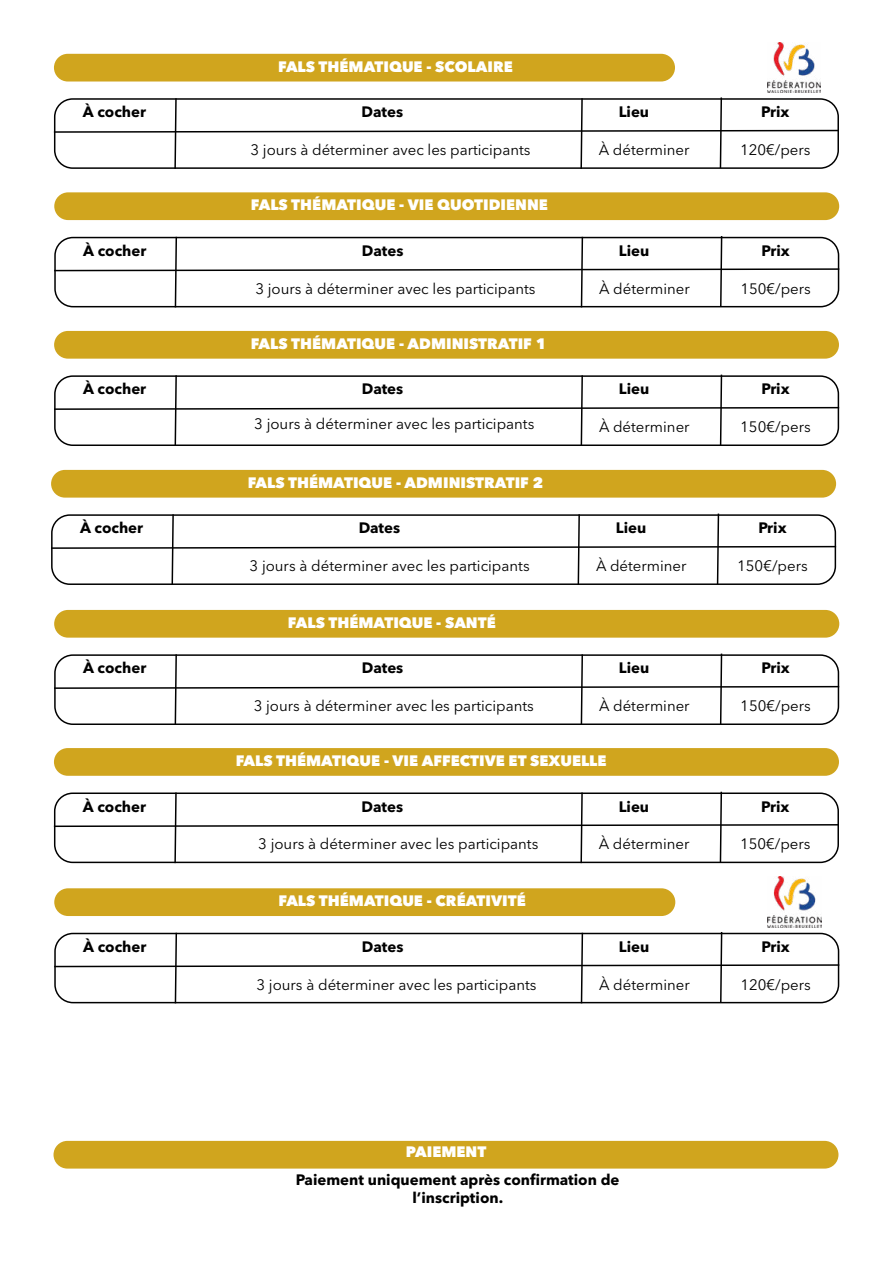
<style>
.page{position:relative;width:893px;height:1263px;background:#fff}
.page>*{position:absolute;margin:0;border:0;box-sizing:border-box;transform-origin:0 0}
.t1{font:15px "Avenir Next LT Pro";color:#000}
.t2{font:800 15px "Avenir Next LT Pro";color:#fff}
.t3{font:700 15px/18px "Avenir Next LT Pro";color:#000;text-align:center}
</style>
<div class="page">
<div style="left:54px;top:54px;width:621px;height:28px;background:#d0a51e;border-radius:14px"></div>
<img style="left:767px;top:42px;width:54px;height:51px">
<svg style="left:53px;top:97px;width:786px;height:72px"></svg>
<div style="left:54px;top:192px;width:785px;height:28px;background:#d0a51e;border-radius:14px"></div>
<svg style="left:54px;top:236px;width:786px;height:72px"></svg>
<div style="left:54px;top:331px;width:785px;height:28px;background:#d0a51e;border-radius:14px"></div>
<svg style="left:54px;top:374px;width:786px;height:72px"></svg>
<div style="left:51px;top:470px;width:785px;height:28px;background:#d0a51e;border-radius:14px"></div>
<svg style="left:51px;top:513px;width:786px;height:72px"></svg>
<div style="left:54px;top:610px;width:785px;height:28px;background:#d0a51e;border-radius:14px"></div>
<svg style="left:54px;top:653px;width:786px;height:72px"></svg>
<div style="left:54px;top:748px;width:785px;height:28px;background:#d0a51e;border-radius:14px"></div>
<svg style="left:53px;top:791px;width:786px;height:73px"></svg>
<div style="left:54px;top:888px;width:621px;height:28px;background:#d0a51e;border-radius:14px"></div>
<img style="left:768px;top:877px;width:53px;height:50px">
<svg style="left:54px;top:932px;width:786px;height:72px"></svg>
<div style="left:54px;top:1141px;width:784px;height:27px;background:#d0a51e;border-radius:14px"></div>
<p class="t2" style="left:278px;top:57px;width:236px">FALS THÉMATIQUE - SCOLAIRE</p>
<p class="t3" style="left:83px;top:103px;width:65px">À cocher</p>
<p class="t3" style="left:362px;top:103px;width:43px">Dates</p>
<p class="t3" style="left:619px;top:103px;width:32px">Lieu</p>
<p class="t3" style="left:761px;top:103px;width:30px">Prix</p>
<p class="t1" style="left:740px;top:141px;width:72px">120€/pers</p>
<p class="t2" style="left:251px;top:195px;width:299px">FALS THÉMATIQUE - VIE QUOTIDIENNE</p>
<p class="t1" style="left:251px;top:141px;width:281px">3 jours à déterminer avec les participants</p>
<p class="t1" style="left:599px;top:141px;width:92px">À déterminer</p>
<p class="t3" style="left:83px;top:241px;width:65px">À cocher</p>
<p class="t3" style="left:362px;top:241px;width:43px">Dates</p>
<p class="t3" style="left:619px;top:241px;width:32px">Lieu</p>
<p class="t3" style="left:761px;top:241px;width:30px">Prix</p>
<p class="t1" style="left:740px;top:279px;width:72px">150€/pers</p>
<p class="t2" style="left:251px;top:334px;width:297px">FALS THÉMATIQUE - ADMINISTRATIF 1</p>
<p class="t1" style="left:255px;top:279px;width:282px">3 jours à déterminer avec les participants</p>
<p class="t1" style="left:599px;top:279px;width:92px">À déterminer</p>
<p class="t3" style="left:83px;top:380px;width:65px">À cocher</p>
<p class="t3" style="left:362px;top:380px;width:43px">Dates</p>
<p class="t3" style="left:619px;top:380px;width:32px">Lieu</p>
<p class="t3" style="left:761px;top:380px;width:30px">Prix</p>
<p class="t1" style="left:740px;top:418px;width:72px">150€/pers</p>
<p class="t2" style="left:248px;top:473px;width:297px">FALS THÉMATIQUE - ADMINISTRATIF 2</p>
<p class="t1" style="left:254px;top:415px;width:282px">3 jours à déterminer avec les participants</p>
<p class="t1" style="left:599px;top:418px;width:92px">À déterminer</p>
<p class="t3" style="left:80px;top:519px;width:65px">À cocher</p>
<p class="t3" style="left:359px;top:519px;width:43px">Dates</p>
<p class="t3" style="left:616px;top:519px;width:32px">Lieu</p>
<p class="t3" style="left:758px;top:519px;width:30px">Prix</p>
<p class="t1" style="left:737px;top:557px;width:72px">150€/pers</p>
<p class="t2" style="left:288px;top:613px;width:209px">FALS THÉMATIQUE - SANTÉ</p>
<p class="t1" style="left:250px;top:557px;width:282px">3 jours à déterminer avec les participants</p>
<p class="t1" style="left:596px;top:557px;width:92px">À déterminer</p>
<p class="t3" style="left:83px;top:659px;width:65px">À cocher</p>
<p class="t3" style="left:362px;top:659px;width:43px">Dates</p>
<p class="t3" style="left:619px;top:659px;width:32px">Lieu</p>
<p class="t3" style="left:761px;top:659px;width:30px">Prix</p>
<p class="t1" style="left:740px;top:697px;width:72px">150€/pers</p>
<p class="t2" style="left:236px;top:751px;width:372px">FALS THÉMATIQUE - VIE AFFECTIVE ET SEXUELLE</p>
<p class="t1" style="left:254px;top:697px;width:282px">3 jours à déterminer avec les participants</p>
<p class="t1" style="left:599px;top:697px;width:92px">À déterminer</p>
<p class="t3" style="left:83px;top:797px;width:65px">À cocher</p>
<p class="t3" style="left:362px;top:797px;width:43px">Dates</p>
<p class="t3" style="left:619px;top:797px;width:32px">Lieu</p>
<p class="t3" style="left:761px;top:797px;width:30px">Prix</p>
<p class="t1" style="left:740px;top:835px;width:72px">150€/pers</p>
<p class="t2" style="left:278px;top:891px;width:249px">FALS THÉMATIQUE - CRÉATIVITÉ</p>
<p class="t1" style="left:258px;top:835px;width:282px">3 jours à déterminer avec les participants</p>
<p class="t1" style="left:599px;top:835px;width:92px">À déterminer</p>
<p class="t3" style="left:83px;top:937px;width:65px">À cocher</p>
<p class="t3" style="left:362px;top:937px;width:43px">Dates</p>
<p class="t3" style="left:619px;top:937px;width:32px">Lieu</p>
<p class="t3" style="left:761px;top:937px;width:30px">Prix</p>
<p class="t1" style="left:740px;top:975px;width:72px">120€/pers</p>
<p class="t1" style="left:256px;top:975px;width:282px">3 jours à déterminer avec les participants</p>
<p class="t1" style="left:599px;top:975px;width:92px">À déterminer</p>
<p class="t2" style="left:406px;top:1142px;width:82px">PAIEMENT</p>
<p class="t3" style="left:296px;top:1171px;width:325px">Paiement uniquement après confirmation de l’inscription.</p>
</div>
